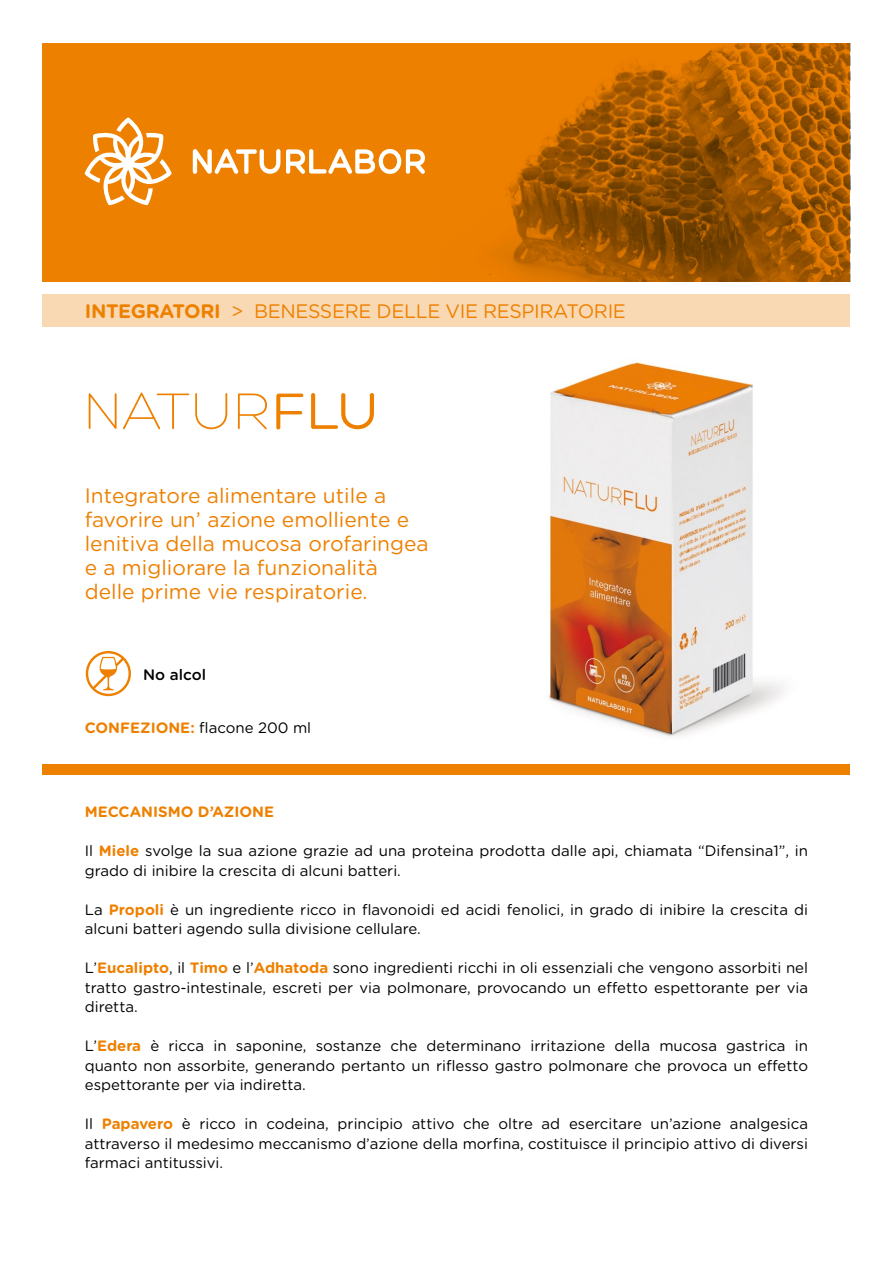
<style>
.page{position:relative;width:893px;height:1263px;background:#fff}
.page>*{position:absolute;margin:0;border:0;box-sizing:border-box;transform-origin:0 0}
.t1{font:300 55.5px "Hero";letter-spacing:.01em;color:#ee8000}
.t2{font:21px/24px "Gotham Rounded";color:#ee8000}
.t3{font:19.5px "Gotham Rounded";letter-spacing:-.02em;color:#ee8000}
.t4{font:500 15.3px "Gotham Rounded";color:#000}
.t5{font:15px/19.5px "Gotham Rounded";color:#000;text-align:justify}
.t6{font:700 15px "Gotham Rounded";color:#ee8000}
.s1{font-weight:700}
.s2{font-weight:400}
.s3{font-weight:700;color:#ee8000}
</style>
<div class="page">
<div style="left:43px;top:44px;width:807px;height:238px;background:#ee8000"></div>
<img style="left:456px;top:362px;width:384px;height:403px">
<svg style="left:193px;top:149px;width:87px;height:25px"></svg>
<svg style="left:286px;top:149px;width:139px;height:25px"></svg>
<svg style="left:85px;top:117px;width:87px;height:88px"></svg>
<img style="left:489px;top:44px;width:361px;height:238px">
<div style="left:43px;top:765px;width:807px;height:10px;background:#ee8000"></div>
<div style="left:43px;top:294px;width:807px;height:33px;background:#f9d9b3"></div>
<svg style="left:85px;top:651px;width:46px;height:46px"></svg>
<h3 class="t3" style="left:85px;top:298px;width:543px"><span class="s1">INTEGRATORI</span> &gt; BENESSERE DELLE VIE RESPIRATORIE</h3>
<h1 class="t1" style="left:84px;top:383px;width:297px">NATUR<span class="s2">FLU</span></h1>
<h2 class="t2" style="left:85px;top:482px;width:345px">Integratore alimentare utile a favorire un’ azione emolliente e lenitiva della mucosa orofaringea e a migliorare la funzionalità delle prime vie respiratorie.</h2>
<p class="t4" style="left:143px;top:663px;width:64px">No alcol</p>
<p class="t5" style="left:85px;top:717px;width:228px"><span class="s3">CONFEZIONE:</span> flacone 200 ml</p>
<p class="t6" style="left:85px;top:801px;width:191px">MECCANISMO D’AZIONE</p>
<p class="t5" style="left:85px;top:840px;width:725px">Il <span class="s3">Miele</span> svolge la sua azione grazie ad una proteina prodotta dalle api, chiamata “Difensina1”, in grado di inibire la crescita di alcuni batteri.</p>
<p class="t5" style="left:85px;top:899px;width:725px">La <span class="s3">Propoli</span> è un ingrediente ricco in flavonoidi ed acidi fenolici, in grado di inibire la crescita di alcuni batteri agendo sulla divisione cellulare.</p>
<p class="t5" style="left:85px;top:957px;width:725px">L’<span class="s3">Eucalipto</span>, il <span class="s3">Timo</span> e l’<span class="s3">Adhatoda</span> sono ingredienti ricchi in oli essenziali che vengono assorbiti nel tratto gastro-intestinale, escreti per via polmonare, provocando un effetto espettorante per via diretta.</p>
<p class="t5" style="left:85px;top:1035px;width:725px">L’<span class="s3">Edera</span> è ricca in saponine, sostanze che determinano irritazione della mucosa gastrica in quanto non assorbite, generando pertanto un riflesso gastro polmonare che provoca un effetto espettorante per via indiretta.</p>
<p class="t5" style="left:85px;top:1113px;width:725px">Il <span class="s3">Papavero</span> è ricco in codeina, principio attivo che oltre ad esercitare un’azione analgesica attraverso il medesimo meccanismo d’azione della morfina, costituisce il principio attivo di diversi farmaci antitussivi.</p>
</div>
